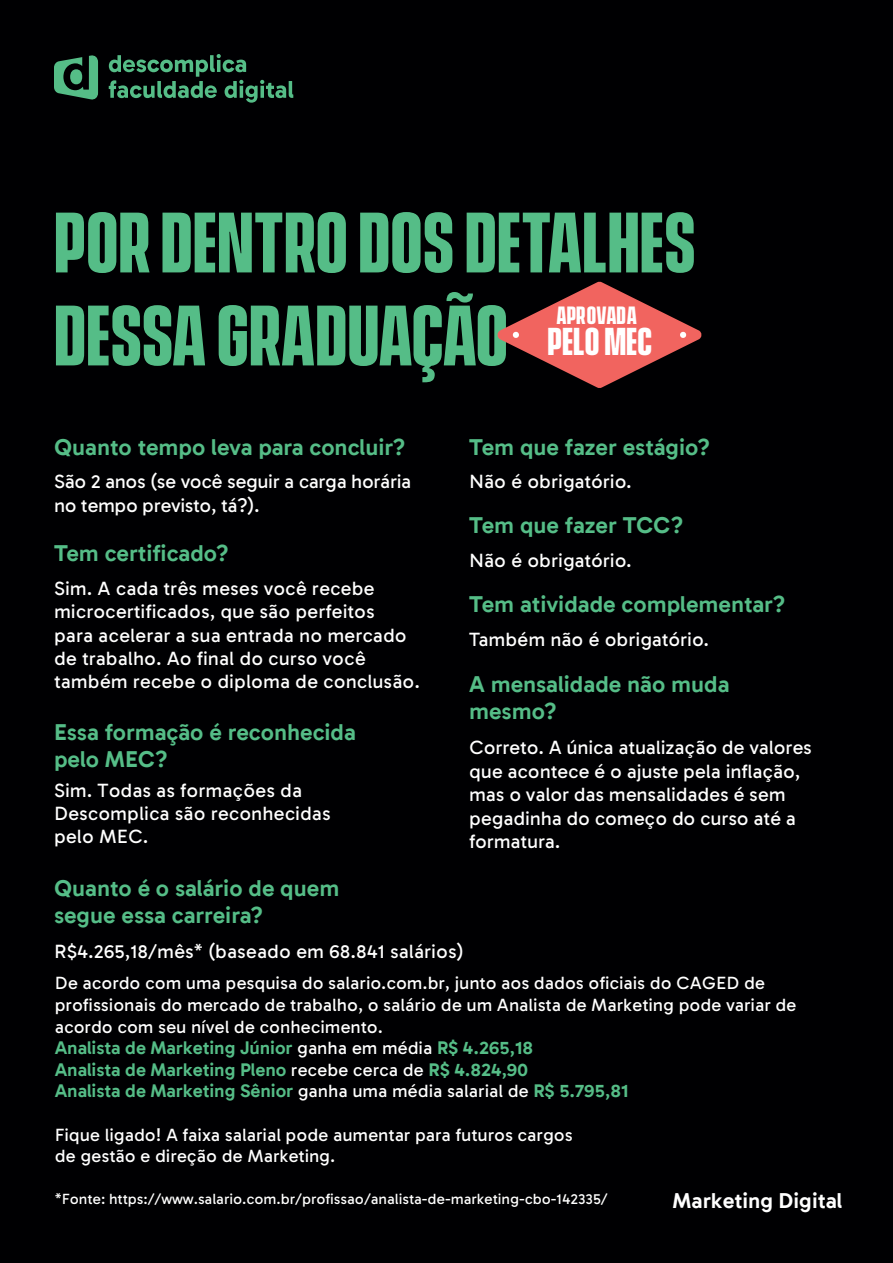
<style>
.page{position:relative;width:893px;height:1263px;background:#000002}
.page>*{position:absolute;margin:0;border:0;box-sizing:border-box;transform-origin:0 0}
.t1{font:700 78px/93px "Vanguard CF";color:#55bd87}
.t2{font:700 35.4px "Vanguard CF";color:#fff}
.t3{font:700 22.8px "Vanguard CF";color:#fff}
.t4{font:700 22.5px/27px "Aprova Sans";color:#55bd87}
.t5{font:700 21.15px "Aprova Sans";color:#fff}
.t6{font:19.5px/23.4px "Aprova Sans";color:#fff}
.t7{font:19.5px/23.4px "Aprova Sans";letter-spacing:-.02em;color:#fff}
.t8{font:18px/21.6px "Aprova Sans";letter-spacing:-.005em;color:#fff}
.t9{font:15px "Aprova Sans";letter-spacing:-.005em;color:#fff}
.s1{font-weight:700;color:#55bd87}
</style>
<div class="page">
<svg style="left:54px;top:55px;width:44px;height:45px"></svg>
<svg style="left:109px;top:54px;width:184px;height:49px"></svg>
<svg style="left:497px;top:282px;width:205px;height:106px"></svg>
<h1 class="t1" style="left:54px;top:201px;width:643px">POR DENTRO DOS DETALHES<br>DESSA GRADUAÇÃO</h1>
<p class="t3" style="left:557px;top:302px;width:82px">APROVADA</p>
<h2 class="t2" style="left:547px;top:321px;width:106px">PELO MEC</h2>
<p class="t4" style="left:54px;top:434px;width:353px">Quanto tempo leva para concluir?</p>
<p class="t4" style="left:469px;top:434px;width:242px">Tem que fazer estágio?</p>
<p class="t7" style="left:54px;top:470px;width:359px">São 2 anos (se você seguir a carga horária no tempo previsto, tá?).</p>
<p class="t6" style="left:469px;top:470px;width:164px">Não é obrigatório.</p>
<p class="t6" style="left:469px;top:549px;width:164px">Não é obrigatório.</p>
<p class="t4" style="left:469px;top:512px;width:216px">Tem que fazer TCC?</p>
<p class="t4" style="left:54px;top:540px;width:176px">Tem certificado?</p>
<p class="t6" style="left:54px;top:577px;width:368px">Sim. A cada três meses você recebe microcertificados, que são perfeitos<br>para acelerar a sua entrada no mercado de trabalho. Ao final do curso você também recebe o diploma de conclusão.</p>
<p class="t4" style="left:54px;top:719px;width:303px">Essa formação é reconhecida pelo MEC?</p>
<p class="t6" style="left:54px;top:778px;width:278px">Sim. Todas as formações da<br>Descomplica são reconhecidas pelo MEC.</p>
<p class="t4" style="left:54px;top:875px;width:287px">Quanto é o salário de quem segue essa carreira?</p>
<p class="t4" style="left:469px;top:591px;width:318px">Tem atividade complementar?</p>
<p class="t6" style="left:469px;top:628px;width:241px">Também não é obrigatório.</p>
<p class="t4" style="left:469px;top:671px;width:262px">A mensalidade não muda mesmo?</p>
<p class="t6" style="left:469px;top:736px;width:344px">Correto. A única atualização de valores que acontece é o ajuste pela inflação, mas o valor das mensalidades é sem pegadinha do começo do curso até a formatura.</p>
<p class="t6" style="left:54px;top:940px;width:411px">R$4.265,18/mês* (baseado em 68.841 salários)</p>
<p class="t8" style="left:55px;top:973px;width:743px">De acordo com uma pesquisa do salario.com.br, junto aos dados oficiais do CAGED de profissionais do mercado de trabalho, o salário de um Analista de Marketing pode variar de acordo com seu nível de conhecimento.<br><span class="s1">Analista de Marketing Júnior</span> ganha em média <span class="s1">R$ 4.265,18<br>Analista de Marketing Pleno</span> recebe cerca de <span class="s1">R$ 4.824,90<br>Analista de Marketing Sênior</span> ganha uma média salarial de <span class="s1">R$ 5.795,81</span></p>
<p class="t8" style="left:55px;top:1124px;width:519px">Fique ligado! A faixa salarial pode aumentar para futuros cargos de gestão e direção de Marketing.</p>
<p class="t9" style="left:55px;top:1190px;width:555px">*Fonte: https://www.salario.com.br/profissao/analista-de-marketing-cbo-142335/</p>
<p class="t5" style="left:673px;top:1187px;width:171px">Marketing Digital</p>
</div>
